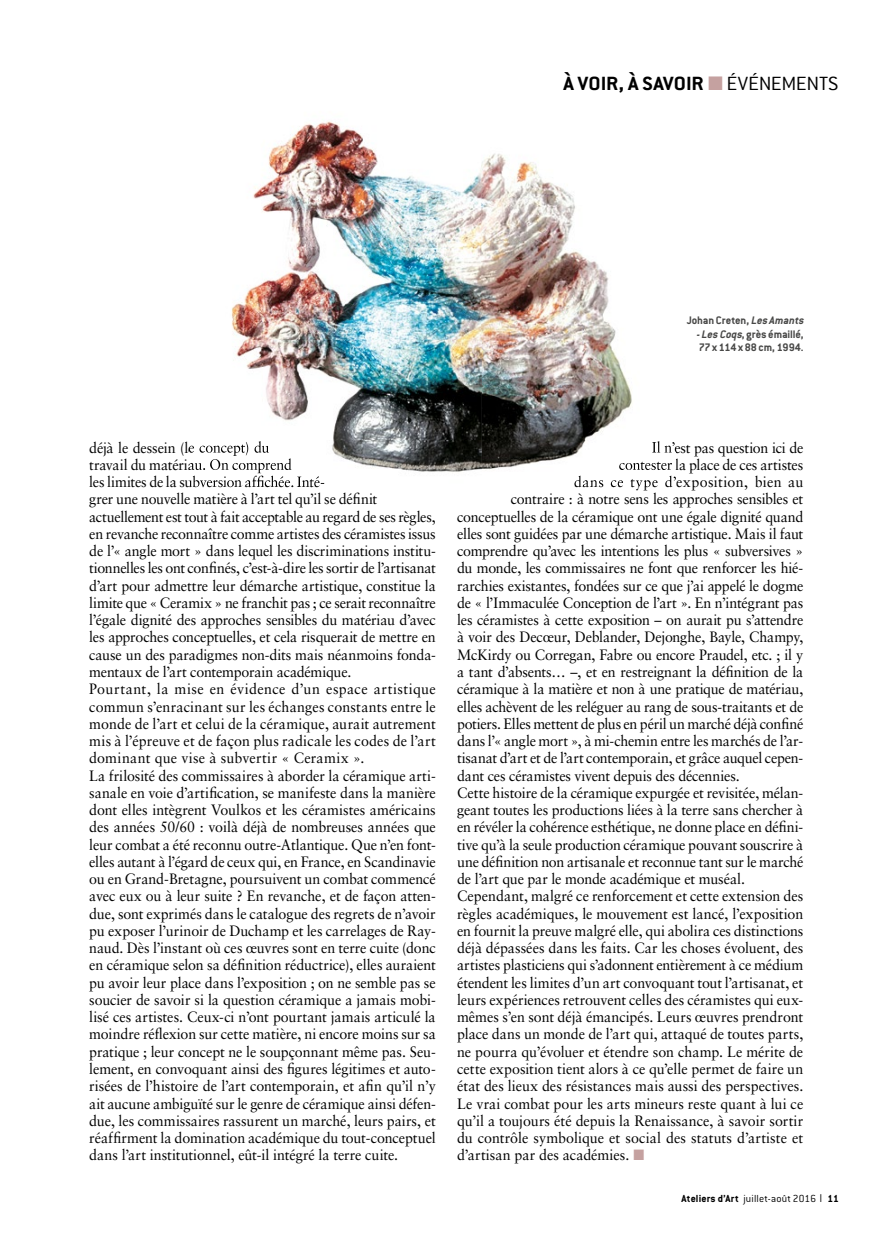
<style>
.page{position:relative;width:893px;height:1234px;background:#fff}
.page>*{position:absolute;margin:0;border:0;box-sizing:border-box;transform-origin:0 0}
.t1{font:700 21px "Conduit ITC";letter-spacing:-.005em;color:#000;scale:1.1 1}
.t2{font:15px/17.2px "Sabon LT Std";letter-spacing:-.01em;color:#000;scale:.95 1}
.t3{font:15px "Sabon LT Std";letter-spacing:.03em;color:#000;scale:.95 1}
.t4{font:700 12px/13.5px "Conduit ITC";letter-spacing:-.005em;color:#484847}
.t5{font:300 11.25px "Conduit ITC";letter-spacing:.015em;color:#000}
.s1{color:#c5a1a0}
.s2{font-weight:300}
.s3{font-style:italic}
.s4{font-weight:700}
</style>
<div class="page">
<img style="left:231px;top:121px;width:401px;height:363px">
<img style="left:190px;top:441px;width:79px;height:15px">
<img style="left:190px;top:458px;width:102px;height:15px">
<img style="left:190px;top:475px;width:134px;height:10px">
<img style="left:652px;top:441px;width:24px;height:12px">
<img style="left:619px;top:458px;width:57px;height:15px">
<img style="left:574px;top:475px;width:102px;height:10px">
<h1 class="t1" style="left:563px;top:71px;width:251px">À VOIR, À SAVOIR <span class="s1">■</span> <span class="s2">ÉVÉNEMENTS</span></h1>
<p class="t4" style="left:696px;top:313px;width:112px;text-indent:-9px">Johan Creten, <span class="s3">LesAmants -LesCoqs</span>, grès émaillé,<br>77 x 114 x 88 cm, 1994.</p>
<p class="t2" style="left:89px;top:438px;width:366px">déjà le dessein (le concept) du<br>travail du matériau. On comprend<br>les limites de la subversion affichée. Inté-<br>grer une nouvelle matière à l’art tel qu’il se définit actuellement est tout à fait acceptable au regard de ses règles, en revanche reconnaître comme artistes des céramistes issus de l’« angle mort » dans lequel les discriminations institu&shy;tionnelles les ont confinés, c’est-à-dire les sortir de l’artisanat d’art pour admettre leur démarche artistique, constitue la limite que « Ceramix » ne franchit pas ; ce serait reconnaître l’égale dignité des approches sensibles du matériau d’avec les approches conceptuelles, et cela risquerait de mettre en cause un des paradigmes non-dits mais néanmoins fonda&shy;mentaux de l’art contemporain académique.<br>Pourtant, la mise en évidence d’un espace artistique commun s’enracinant sur les échanges constants entre le monde de l’art et celui de la céramique, aurait autrement mis à l’épreuve et de façon plus radicale les codes de l’art dominant que vise à subvertir « Ceramix ».<br>La frilosité des commissaires à aborder la céramique arti&shy;sanale en voie d’artification, se manifeste dans la manière dont elles intègrent Voulkos et les céramistes américains des années 50/60 : voilà déjà de nombreuses années que leur combat a été reconnu outre-Atlantique. Que n’en font&shy;elles autant à l’égard de ceux qui, en France, en Scandinavie ou en Grand-Bretagne, poursuivent un combat commencé avec eux ou à leur suite ? En revanche, et de façon atten&shy;due, sont exprimés dans le catalogue des regrets de n’avoir pu exposer l’urinoir de Duchamp et les carrelages de Ray&shy;naud. Dès l’instant où ces œuvres sont en terre cuite (donc en céramique selon sa définition réductrice), elles auraient pu avoir leur place dans l’exposition ; on ne semble pas se soucier de savoir si la question céramique a jamais mobi&shy;lisé ces artistes. Ceux-ci n’ont pourtant jamais articulé la moindre réflexion sur cette matière, ni encore moins sur sa pratique ; leur concept ne le soupçonnant même pas. Seu&shy;lement, en convoquant ainsi des figures légitimes et auto&shy;risées de l’histoire de l’art contemporain, et afin qu’il n’y ait aucune ambiguïté sur le genre de céramique ainsi défen&shy;due, les commissaires rassurent un marché, leurs pairs, et réaffirment la domination académique du tout-conceptuel dans l’art institutionnel, eût-il intégré la terre cuite.</p>
<p class="t2" style="left:652px;top:438px;width:161px">Il n’est pas question ici de</p>
<p class="t2" style="left:619px;top:455px;width:196px">contester la place de ces artistes</p>
<p class="t3" style="left:574px;top:473px;width:243px">dans ce type d’exposition, bien au</p>
<p class="t2" style="left:511px;top:490px;width:309px">contraire : à notre sens les approches sensibles et</p>
<p class="t2" style="left:457px;top:507px;width:366px">conceptuelles de la céramique ont une égale dignité quand</p>
<p class="t2" style="left:457px;top:524px;width:366px">elles sont guidées par une démarche artistique. Mais il faut</p>
<p class="t2" style="left:457px;top:542px;width:366px">comprendre qu’avec les intentions les plus « subversives »</p>
<p class="t2" style="left:457px;top:559px;width:366px">du monde, les commissaires ne font que renforcer les hié-</p>
<p class="t2" style="left:457px;top:576px;width:366px">rarchies existantes, fondées sur ce que j’ai appelé le dogme</p>
<p class="t2" style="left:457px;top:593px;width:366px">de « l’Immaculée Conception de l’art ». En n’intégrant pas</p>
<p class="t2" style="left:457px;top:611px;width:366px">les céramistes à cette exposition – on aurait pu s’attendre</p>
<p class="t2" style="left:457px;top:628px;width:366px">à voir des Decœur, Deblander, Dejonghe, Bayle, Champy,</p>
<p class="t2" style="left:457px;top:645px;width:366px">McKirdy ou Corregan, Fabre ou encore Praudel, etc. ; il y</p>
<p class="t2" style="left:457px;top:662px;width:366px">a tant d’absents… –, et en restreignant la définition de la</p>
<p class="t2" style="left:457px;top:680px;width:366px">céramique à la matière et non à une pratique de matériau,</p>
<p class="t2" style="left:457px;top:697px;width:366px">elles achèvent de les reléguer au rang de sous-traitants et de</p>
<p class="t2" style="left:457px;top:714px;width:366px">potiers. Elles mettent de plus en péril un marché déjà confiné</p>
<p class="t2" style="left:457px;top:731px;width:366px">dans l’« angle mort », à mi-chemin entre les marchés de l’ar-</p>
<p class="t2" style="left:457px;top:749px;width:366px">tisanat d’art et de l’art contemporain, et grâce auquel cepen-</p>
<p class="t2" style="left:457px;top:766px;width:299px">dant ces céramistes vivent depuis des décennies.</p>
<p class="t2" style="left:457px;top:783px;width:366px">Cette histoire de la céramique expurgée et revisitée, mélan-</p>
<p class="t2" style="left:457px;top:800px;width:366px">geant toutes les productions liées à la terre sans chercher à</p>
<p class="t2" style="left:457px;top:818px;width:366px">en révéler la cohérence esthétique, ne donne place en défini-</p>
<p class="t2" style="left:457px;top:835px;width:366px">tive qu’à la seule production céramique pouvant souscrire à</p>
<p class="t2" style="left:457px;top:852px;width:366px">une définition non artisanale et reconnue tant sur le marché</p>
<p class="t2" style="left:457px;top:869px;width:304px">de l’art que par le monde académique et muséal.</p>
<p class="t2" style="left:457px;top:887px;width:366px">Cependant, malgré ce renforcement et cette extension des</p>
<p class="t2" style="left:457px;top:904px;width:366px">règles académiques, le mouvement est lancé, l’exposition</p>
<p class="t2" style="left:457px;top:921px;width:366px">en fournit la preuve malgré elle, qui abolira ces distinctions</p>
<p class="t2" style="left:457px;top:938px;width:366px">déjà dépassées dans les faits. Car les choses évoluent, des</p>
<p class="t2" style="left:457px;top:956px;width:366px">artistes plasticiens qui s’adonnent entièrement à ce médium</p>
<p class="t2" style="left:457px;top:973px;width:366px">étendent les limites d’un art convoquant tout l’artisanat, et</p>
<p class="t2" style="left:457px;top:990px;width:366px">leurs expériences retrouvent celles des céramistes qui eux-</p>
<p class="t2" style="left:457px;top:1007px;width:366px">mêmes s’en sont déjà émancipés. Leurs œuvres prendront</p>
<p class="t2" style="left:457px;top:1025px;width:366px">place dans un monde de l’art qui, attaqué de toutes parts,</p>
<p class="t2" style="left:457px;top:1042px;width:366px">ne pourra qu’évoluer et étendre son champ. Le mérite de</p>
<p class="t2" style="left:457px;top:1059px;width:366px">cette exposition tient alors à ce qu’elle permet de faire un</p>
<p class="t2" style="left:457px;top:1076px;width:366px">état des lieux des résistances mais aussi des perspectives.</p>
<p class="t2" style="left:457px;top:1094px;width:366px">Le vrai combat pour les arts mineurs reste quant à lui ce</p>
<p class="t2" style="left:457px;top:1111px;width:366px">qu’il a toujours été depuis la Renaissance, à savoir sortir</p>
<p class="t2" style="left:457px;top:1128px;width:366px">du contrôle symbolique et social des statuts d’artiste et</p>
<p class="t2" style="left:457px;top:1145px;width:198px">d’artisan par des académies. <span class="s1">■</span></p>
<p class="t5" style="left:682px;top:1192px;width:159px"><span class="s4">Ateliers d’Art</span> juillet-août 2016 ❘ <span class="s4">11</span></p>
</div>
